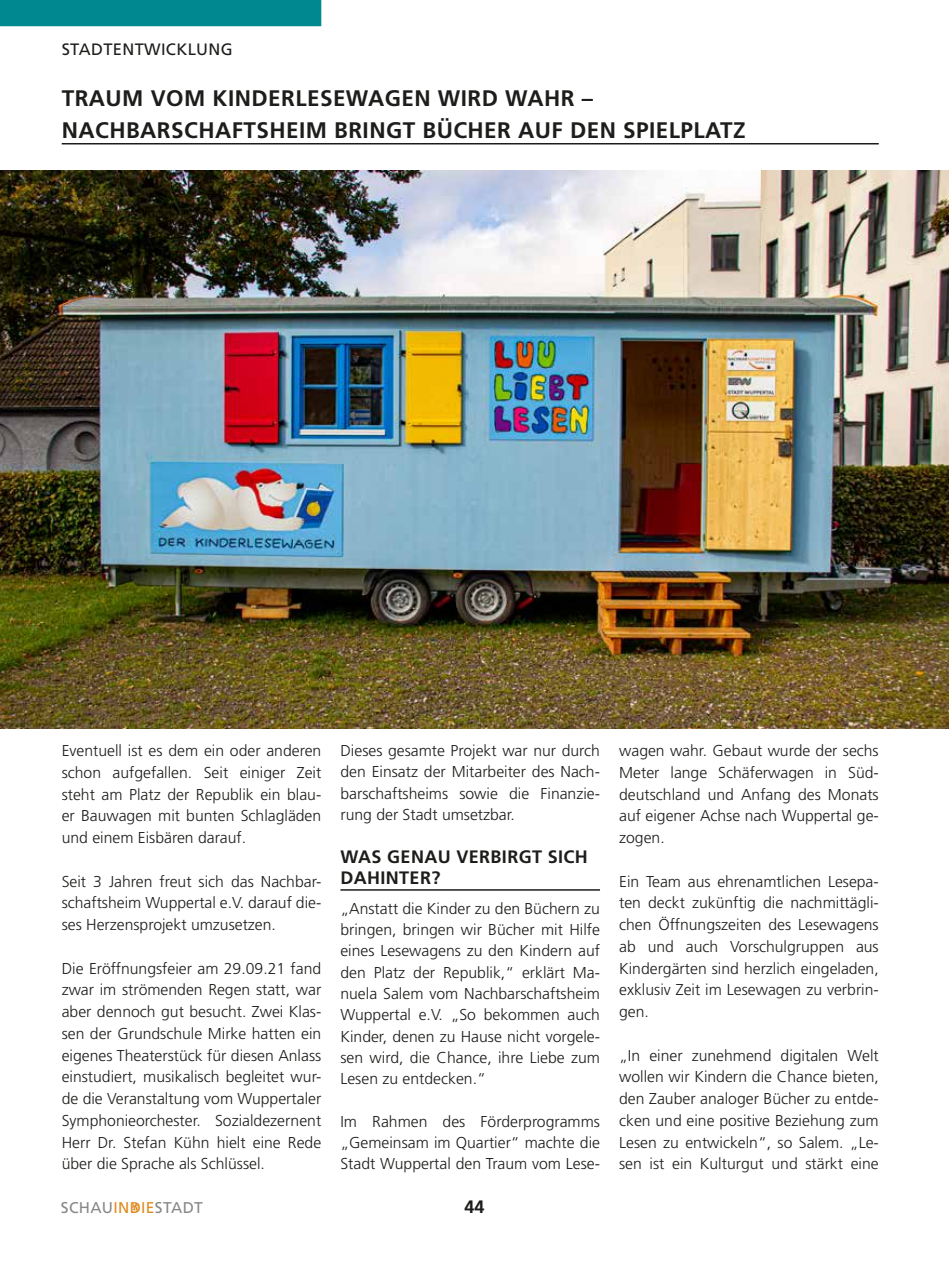
<style>
.page{position:relative;width:949px;height:1263px;background:#fff}
.page>*{position:absolute;margin:0;border:0;box-sizing:border-box;transform-origin:0 0}
.t1{font:700 22.5px/31.5px "Frutiger LT";letter-spacing:.02em;color:#1d1d1b}
.t2{font:700 18px/21.3px "Frutiger LT";letter-spacing:.02em;color:#1d1d1b}
.t3{font:16.5px "Frutiger LT";letter-spacing:.02em;color:#1d1d1b}
.t4{font:300 15.75px/21.8px "Frutiger LT";color:#1d1d1b;text-align:justify}
.t5{font:15.6px "Frutiger LT";letter-spacing:.02em;color:#878787}
.s1{color:#df8b1f}
</style>
<div class="page">
<svg style="left:132px;top:1204px;width:6px;height:7px"></svg>
<div style="left:0;top:0;width:321px;height:26px;background:#008890"></div>
<img style="left:0;top:171px;width:948px;height:557px">
<hr style="left:340px;top:889px;width:260px;height:2px;background:#1d1d1b">
<hr style="left:62px;top:143px;width:816px;height:1px;background:#1d1d1b">
<p class="t3" style="left:62px;top:39px;width:172px">STADTENTWICKLUNG</p>
<h1 class="t1" style="left:62px;top:83px;width:685px">TRAUM VOM KINDERLESEWAGEN WIRD WAHR –<br>NACHBARSCHAFTSHEIM BRINGT BÜCHER AUF DEN SPIELPLATZ</h1>
<p class="t4" style="left:62px;top:740px;width:261px">Eventuell ist es dem ein oder anderen schon aufgefallen. Seit einiger Zeit steht am Platz der Republik ein blau&shy;er Bauwagen mit bunten Schlagläden und einem Eisbären darauf.</p>
<p class="t4" style="left:62px;top:870px;width:261px">Seit 3 Jahren freut sich das Nachbar&shy;schaftsheim Wuppertal e.V. darauf die&shy;ses Herzensprojekt umzusetzen.</p>
<p class="t4" style="left:62px;top:957px;width:261px">Die Eröffnungsfeier am 29.09.21 fand zwar im strömenden Regen statt, war aber dennoch gut besucht. Zwei Klas&shy;sen der Grundschule Mirke hatten ein eigenes Theaterstück für diesen Anlass einstudiert, musikalisch begleitet wur&shy;de die Veranstaltung vom Wuppertaler Symphonieorchester. Sozialdezernent Herr Dr. Stefan Kühn hielt eine Rede über die Sprache als Schlüssel.</p>
<p class="t4" style="left:340px;top:740px;width:261px;line-height:21.3px">Dieses gesamte Projekt war nur durch den Einsatz der Mitarbeiter des Nach&shy;barschaftsheims sowie die Finanzie&shy;rung der Stadt umsetzbar.</p>
<p class="t2" style="left:340px;top:846px;width:249px">WAS GENAU VERBIRGT SICH<br>DAHINTER?</p>
<p class="t4" style="left:340px;top:898px;width:261px;line-height:21.3px">„Anstatt die Kinder zu den Büchern zu bringen, bringen wir Bücher mit Hilfe eines Lesewagens zu den Kindern auf den Platz der Republik,“ erklärt Ma&shy;nuela Salem vom Nachbarschaftsheim Wuppertal e.V. „So bekommen auch Kinder, denen zu Hause nicht vorgele&shy;sen wird, die Chance, ihre Liebe zum Lesen zu entdecken.“</p>
<p class="t4" style="left:340px;top:1111px;width:261px;line-height:21.3px">Im Rahmen des Förderprogramms „Gemeinsam im Quartier“ machte die Stadt Wuppertal den Traum vom Lese-</p>
<p class="t5" style="left:61px;top:1198px;width:143px">SCHAU<span class="s1">INDIE</span>STADT</p>
<p class="t2" style="left:464px;top:1196px;width:22px">44</p>
<p class="t4" style="left:619px;top:740px;width:261px">wagen wahr. Gebaut wurde der sechs Meter lange Schäferwagen in Süd&shy;deutschland und Anfang des Monats auf eigener Achse nach Wuppertal ge&shy;zogen.</p>
<p class="t4" style="left:619px;top:870px;width:261px">Ein Team aus ehrenamtlichen Lesepa&shy;ten deckt zukünftig die nachmittägli&shy;chen Öffnungszeiten des Lesewagens ab und auch Vorschulgruppen aus Kindergärten sind herzlich eingeladen, exklusiv Zeit im Lesewagen zu verbrin&shy;gen.</p>
<p class="t4" style="left:619px;top:1044px;width:261px">„In einer zunehmend digitalen Welt wollen wir Kindern die Chance bieten, den Zauber analoger Bücher zu entde&shy;cken und eine positive Beziehung zum Lesen zu entwickeln“, so Salem. „Le&shy;sen ist ein Kulturgut und stärkt eine</p>
</div>
